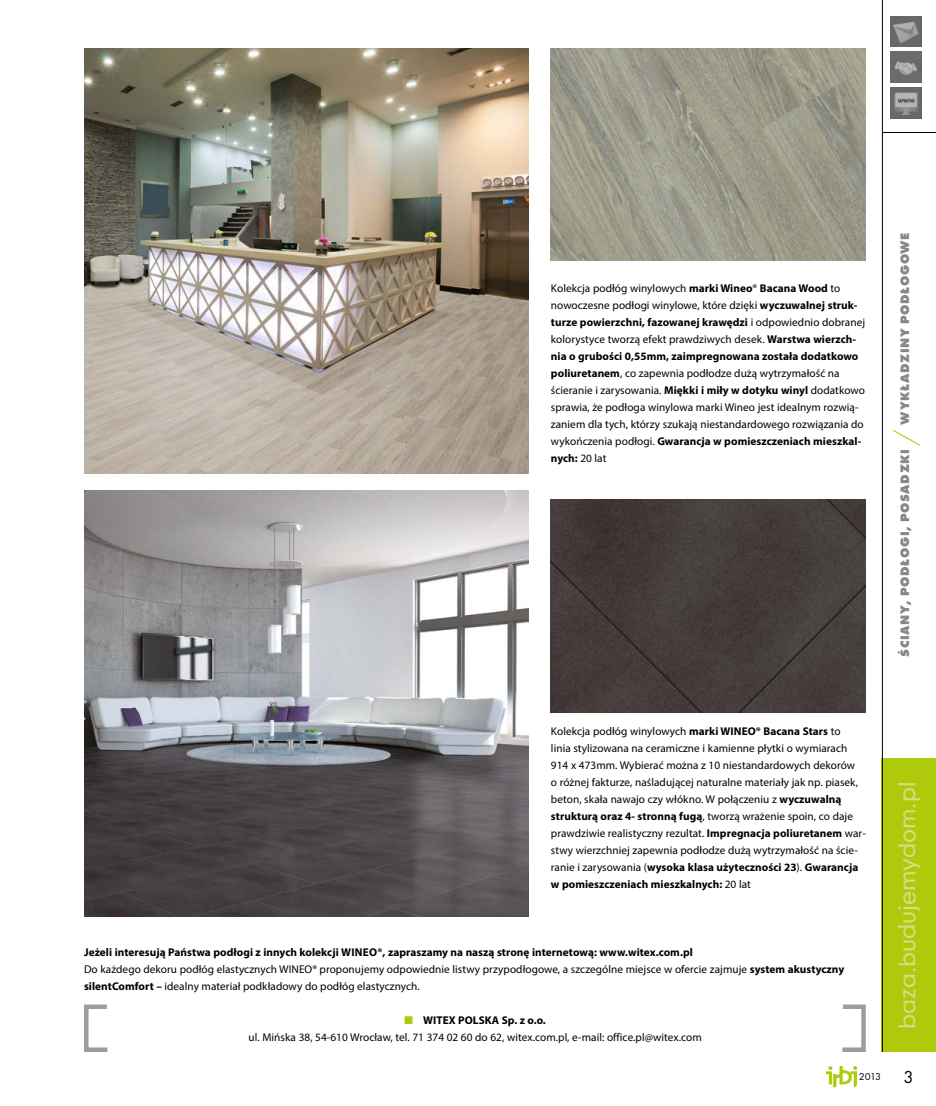
<style>
.page{position:relative;width:936px;height:1106px;background:#fff}
.page>*{position:absolute;margin:0;border:0;box-sizing:border-box;transform-origin:0 0}
.t1{font:30px "Futura TEE Ligh";color:#afca0b}
.t2{font:22.5px "Geometric 706 Md EU";color:#d3df84}
.t3{font:18px "Futura TEE";color:#000}
.t4{font:700 12.75px "Futura TEE Extr";letter-spacing:.05em;color:#878787}
.t5{font:11.25px/17px "Myriad Pro";letter-spacing:.005em;color:#000}
.t6{font:10.5px "Futura TEE";color:#000}
.s1{font-weight:700}
.s2{color:#afca0b}
</style>
<div class="page">
<svg style="left:825px;top:1066px;width:32px;height:21px"></svg>
<div style="left:881px;top:758px;width:54px;height:294px;background:#afca0b"></div>
<hr style="left:881px;top:0;width:1px;height:1052px;background:#000">
<hr style="left:881px;top:132px;width:54px;height:1px;background:#000">
<svg style="left:890px;top:16px;width:30px;height:31px"></svg>
<svg style="left:890px;top:52px;width:30px;height:30px"></svg>
<svg style="left:890px;top:88px;width:30px;height:30px"></svg>
<svg style="left:84px;top:1004px;width:24px;height:48px"></svg>
<svg style="left:842px;top:1004px;width:24px;height:48px"></svg>
<img style="left:84px;top:48px;width:444px;height:425px">
<img style="left:84px;top:491px;width:444px;height:425px">
<img style="left:551px;top:48px;width:314px;height:213px">
<img style="left:551px;top:500px;width:314px;height:212px">
<p class="t5" style="left:551px;top:280px;width:315px">Kolekcja podłóg winylowych <span class="s1">marki Wineo</span>® <span class="s1">Bacana Wood</span> to nowoczesne podłogi winylowe, które dzięki <span class="s1">wyczuwalnej struk&shy;turze powierzchni, fazowanej krawędzi</span> i odpowiednio dobranej kolorystyce tworzą efekt prawdziwych desek. <span class="s1">Warstwa wierzch&shy;nia o grubości 0,55mm, zaimpregnowana została dodatkowo poliuretanem</span>, co zapewnia podłodze dużą wytrzymałość na ścieranie i zarysowania. <span class="s1">Miękki i miły w dotyku winyl</span> dodatkowo sprawia, że podłoga winylowa marki Wineo jest idealnym rozwią&shy;zaniem dla tych, którzy szukają niestandardowego rozwiązania do wykończenia podłogi. <span class="s1">Gwarancja w pomieszczeniach mieszkal&shy;nych:</span> 20 lat</p>
<p class="t4" style="left:897px;top:424px;width:193px;rotate:-90deg">WYKŁADZINY PODŁOGOWE</p>
<h1 class="t1" style="left:888px;top:446px;width:18px;rotate:-90deg">/</h1>
<p class="t4" style="left:897px;top:656px;width:209px;rotate:-90deg">ŚCIANY, PODŁOGI, POSADZKI</p>
<p class="t5" style="left:551px;top:722px;width:316px">Kolekcja podłóg winylowych <span class="s1">marki WINEO® Bacana Stars</span> to<br>linia stylizowana na ceramiczne i kamienne płytki o wymiarach 914 x 473mm. Wybierać można z 10 niestandardowych dekorów<br>o różnej fakturze, naśladującej naturalne materiały jak np. piasek, beton, skała nawajo czy włókno. W połączeniu z <span class="s1">wyczuwalną strukturą oraz 4- stronną fugą</span>, tworzą wrażenie spoin, co daje prawdziwie realistyczny rezultat. <span class="s1">Impregnacja poliuretanem</span> war&shy;stwy wierzchniej zapewnia podłodze dużą wytrzymałość na ście&shy;ranie i zarysowania (<span class="s1">wysoka klasa użyteczności 23</span>). <span class="s1">Gwarancja w pomieszczeniach mieszkalnych:</span> 20 lat</p>
<p class="t5" style="left:84px;top:943px;width:761px"><span class="s1">Jeżeli interesują Państwa podłogi z innych kolekcji WINEO®, zapraszamy na naszą stronę internetową: www.witex.com.pl<br></span>Do każdego dekoru podłóg elastycznych WINEO® proponujemy odpowiednie listwy przypodłogowe, a szczególne miejsce w ofercie zajmuje <span class="s1">system akustyczny silentComfort –</span> idealny materiał podkładowy do podłóg elastycznych.</p>
<p class="t5" style="left:248px;top:1011px;width:455px;text-align:center"><span class="s2">■</span> <span class="s1">WITEX POLSKA Sp. z o.o.<br></span>ul. Mińska 38, 54-610 Wrocław, tel. 71 374 02 60 do 62, witex.com.pl, e-mail: office.pl@witex.com</p>
<p class="t6" style="left:858px;top:1070px;width:24px">2013</p>
<h2 class="t2" style="left:892px;top:1028px;width:249px;rotate:-90deg">baza.budujemydom.pl</h2>
<h3 class="t3" style="left:903px;top:1065px;width:12px">3</h3>
</div>
